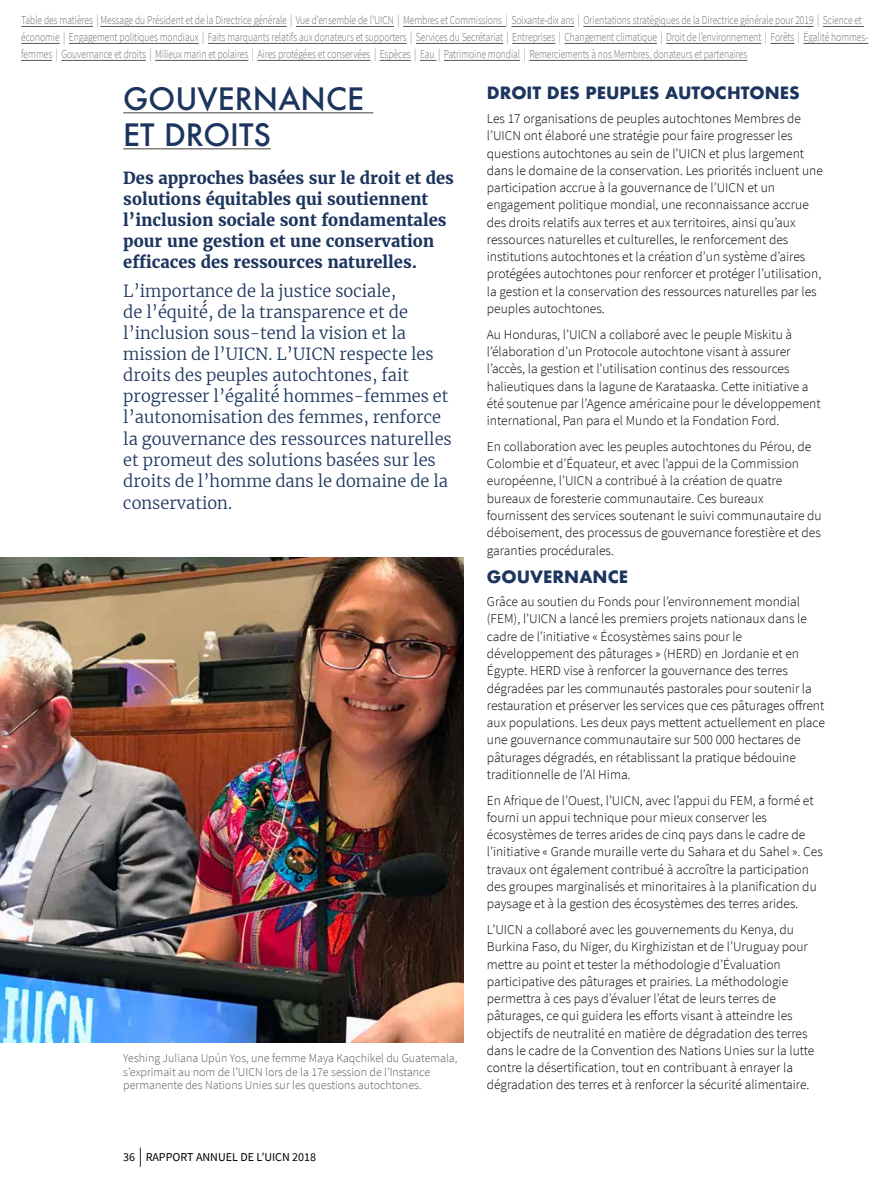
<style>
.page{position:relative;width:893px;height:1191px;background:#fff}
.page>*{position:absolute;margin:0;border:0;box-sizing:border-box;transform-origin:0 0}
.t1{font:500 30px/36px "Futura";color:#1c355e}
.t2{font:300 16.5px/21px "Merriweather";color:#1c355e}
.t3{font:700 16.5px/21px "Merriweather";color:#1c355e}
.t4{font:700 16.5px "Futura";color:#1c355e}
.t5{font:300 13.5px/17.2px "Source Sans Pro";color:#000}
.t6{font:300 12px/17px "Source Sans Pro";letter-spacing:-.005em;color:#706f6f;scale:.8 1}
.t7{font:300 12px/13.5px "Source Sans Pro";color:#575756}
.t8{font:12px "Source Sans Pro";color:#000}
.s1{font-size:12.45px}
.s2{font-size:19.05px}
</style>
<div class="page">
<hr style="left:21px;top:26px;width:72px;height:1px;background:#575756">
<hr style="left:100px;top:26px;width:187px;height:1px;background:#575756">
<hr style="left:296px;top:26px;width:98px;height:1px;background:#575756">
<hr style="left:403px;top:26px;width:103px;height:1px;background:#575756">
<hr style="left:511px;top:26px;width:63px;height:1px;background:#575756">
<hr style="left:583px;top:26px;width:231px;height:1px;background:#575756">
<hr style="left:823px;top:26px;width:41px;height:1px;background:#575756">
<hr style="left:21px;top:43px;width:39px;height:1px;background:#575756">
<hr style="left:69px;top:43px;width:130px;height:1px;background:#575756">
<hr style="left:208px;top:43px;width:199px;height:1px;background:#575756">
<hr style="left:416px;top:43px;width:87px;height:1px;background:#575756">
<hr style="left:512px;top:43px;width:43px;height:1px;background:#575756">
<hr style="left:564px;top:43px;width:93px;height:1px;background:#575756">
<hr style="left:666px;top:43px;width:95px;height:1px;background:#575756">
<svg style="left:771px;top:43px;width:23px;height:1px"></svg>
<hr style="left:803px;top:43px;width:65px;height:1px;background:#575756">
<hr style="left:21px;top:60px;width:31px;height:1px;background:#575756">
<hr style="left:61px;top:60px;width:85px;height:1px;background:#575756">
<hr style="left:155px;top:60px;width:93px;height:1px;background:#575756">
<hr style="left:258px;top:60px;width:112px;height:1px;background:#575756">
<hr style="left:380px;top:60px;width:31px;height:1px;background:#575756">
<svg style="left:420px;top:60px;width:16px;height:1px"></svg>
<hr style="left:444px;top:60px;width:76px;height:1px;background:#575756">
<hr style="left:529px;top:60px;width:218px;height:1px;background:#575756">
<hr style="left:123px;top:112px;width:250px;height:1px;background:#575756">
<hr style="left:123px;top:148px;width:148px;height:1px;background:#575756">
<img style="left:0;top:558px;width:463px;height:484px">
<p class="t6" style="left:21px;top:12px;width:1060px">Table des matières <span class="s1">|</span> Message du Président et de la Directrice générale <span class="s1">|</span> Vue d’ensemble de l’UICN <span class="s1">|</span> Membres et Commissions <span class="s1">|</span> Soixante-dix ans <span class="s1">|</span> Orientations stratégiques de la Directrice générale pour 2019 <span class="s1">|</span> Science et économie <span class="s1">|</span> Engagement politiques mondiaux <span class="s1">|</span> Faits marquants relatifs aux donateurs et supporters <span class="s1">|</span> Services du Secrétariat <span class="s1">|</span> Entreprises <span class="s1">|</span> Changement climatique <span class="s1">|</span> Droit de l’environnement <span class="s1">|</span> Forêts <span class="s1">|</span> Égalité hommes&shy;femmes <span class="s1">|</span> Gouvernance et droits <span class="s1">|</span> Milieux marin et polaires <span class="s1">|</span> Aires protégées et conservées <span class="s1">|</span> Espèces <span class="s1">|</span> Eau <span class="s1">|</span> Patrimoine mondial <span class="s1">|</span> Remerciements à nos Membres, donateurs et partenaires</p>
<h1 class="t1" style="left:123px;top:80px;width:242px">GOUVERNANCE<br>ET DROITS</h1>
<p class="t3" style="left:123px;top:167px;width:332px">Des approches basées sur le droit et des solutions équitables qui soutiennent l’inclusion sociale sont fondamentales pour une gestion et une conservation efficaces des ressources naturelles.</p>
<p class="t2" style="left:123px;top:280px;width:330px">L’importance de la justice sociale,<br>de l’équité́, de la transparence et de l’inclusion sous-tend la vision et la mission de l’UICN. L’UICN respecte les droits des peuples autochtones, fait progresser l’égalité́ hommes-femmes et l’autonomisation des femmes, renforce la gouvernance des ressources naturelles et promeut des solutions basées sur les droits de l’homme dans le domaine de la</p>
<p class="t2" style="left:123px;top:492px;width:110px">conservation.</p>
<p class="t4" style="left:487px;top:81px;width:314px">DROIT DES PEUPLES AUTOCHTONES</p>
<p class="t5" style="left:487px;top:110px;width:337px">Les 17 organisations de peuples autochtones Membres de l’UICN ont élaboré une stratégie pour faire progresser les questions autochtones au sein de l’UICN et plus largement dans le domaine de la conservation. Les priorités incluent une participation accrue à la gouvernance de l’UICN et un engagement politique mondial, une reconnaissance accrue des droits relatifs aux terres et aux territoires, ainsi qu’aux ressources naturelles et culturelles, le renforcement des institutions autochtones et la création d’un système d’aires protégées autochtones pour renforcer et protéger l’utilisation, la gestion et la conservation des ressources naturelles par les peuples autochtones.</p>
<p class="t5" style="left:487px;top:326px;width:335px">Au Honduras, l’UICN a collaboré avec le peuple Miskitu à l’élaboration d’un Protocole autochtone visant à assurer l’accès, la gestion et l’utilisation continus des ressources halieutiques dans la lagune de Karataaska. Cette initiative a été soutenue par l’Agence américaine pour le développement international, Pan para el Mundo et la Fondation Ford.</p>
<p class="t5" style="left:487px;top:438px;width:336px">En collaboration avec les peuples autochtones du Pérou, de Colombie et d’Équateur, et avec l’appui de la Commission européenne, l’UICN a contribué à la création de quatre bureaux de foresterie communautaire. Ces bureaux fournissent des services soutenant le suivi communautaire du déboisement, des processus de gouvernance forestière et des garanties procédurales.</p>
<p class="t4" style="left:487px;top:564px;width:143px">GOUVERNANCE</p>
<p class="t5" style="left:487px;top:593px;width:339px">Grâce au soutien du Fonds pour l’environnement mondial (FEM), l’UICN a lancé les premiers projets nationaux dans le cadre de l’initiative « Écosystèmes sains pour le développement des pâturages » (HERD) en Jordanie et en Égypte. HERD vise à renforcer la gouvernance des terres dégradées par les communautés pastorales pour soutenir la restauration et préserver les services que ces pâturages offrent aux populations. Les deux pays mettent actuellement en place une gouvernance communautaire sur 500 000 hectares de pâturages dégradés, en rétablissant la pratique bédouine traditionnelle de l’Al Hima.</p>
<p class="t5" style="left:487px;top:791px;width:337px">En Afrique de l’Ouest, l’UICN, avec l’appui du FEM, a formé et fourni un appui technique pour mieux conserver les écosystèmes de terres arides de cinq pays dans le cadre de l’initiative « Grande muraille verte du Sahara et du Sahel ». Ces travaux ont également contribué à accroître la participation des groupes marginalisés et minoritaires à la planification du paysage et à la gestion des écosystèmes des terres arides.</p>
<p class="t5" style="left:487px;top:921px;width:329px">L’UICN a collaboré avec les gouvernements du Kenya, du Burkina Faso, du Niger, du Kirghizistan et de l’Uruguay pour mettre au point et tester la méthodologie d’Évaluation participative des pâturages et prairies. La méthodologie permettra à ces pays d’évaluer l’état de leurs terres de pâturages, ce qui guidera les efforts visant à atteindre les objectifs de neutralité en matière de dégradation des terres dans le cadre de la Convention des Nations Unies sur la lutte contre la désertification, tout en contribuant à enrayer la dégradation des terres et à renforcer la sécurité alimentaire.</p>
<p class="t7" style="left:123px;top:1051px;width:336px">Yeshing Juliana Upún Yos, une femme Maya Kaqchikel du Guatemala, s’exprimait au nom de l’UICN lors de la 17e session de l’Instance permanente des Nations Unies sur les questions autochtones.</p>
<p class="t8" style="left:123px;top:1149px;width:194px">36 <span class="s2">|</span> RAPPORT ANNUEL DE L’UICN 2018</p>
</div>
